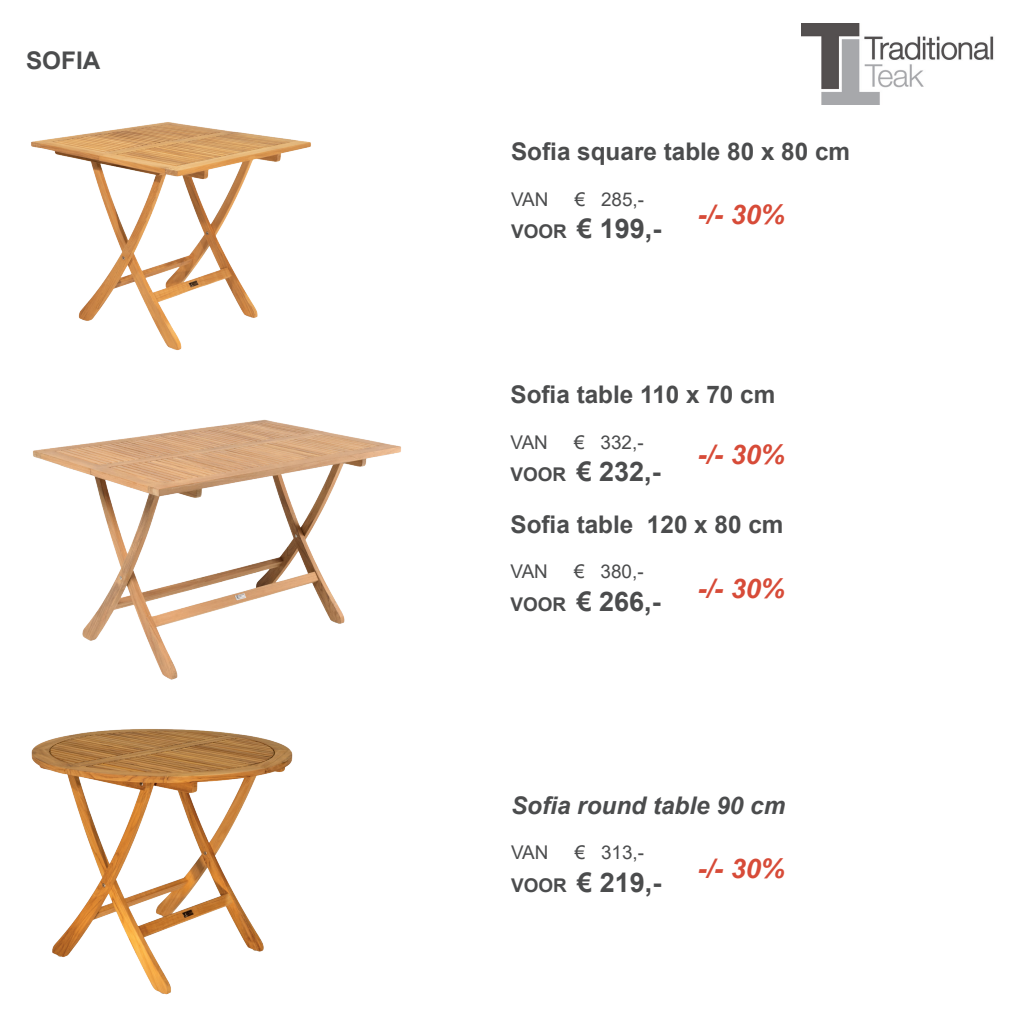
<style>
.page{position:relative;width:1021px;height:1021px;background:#fff}
.page>*{position:absolute;margin:0;border:0;box-sizing:border-box;transform-origin:0 0}
.t1{font:700 27px "Arial";color:#4b4c4d}
.t2{font:italic 700 27px "Arial";color:#d74b38}
.t3{font:700 24.3px "Arial";color:#4b4c4d}
.t4{font:italic 700 24.3px "Arial";color:#4b4c4d}
.t5{font:18.9px "Arial";color:#4b4c4d}
.s1{font-size:18.9px}
</style>
<div class="page">
<img style="left:801px;top:23px;width:193px;height:81px">
<img style="left:33px;top:419px;width:368px;height:261px">
<img style="left:31px;top:729px;width:262px;height:266px">
<img style="left:31px;top:122px;width:280px;height:228px">
<p class="t3" style="left:26px;top:43px;width:76px">SOFIA</p>
<p class="t3" style="left:511px;top:135px;width:341px">Sofia square table 80 x 80 cm</p>
<p class="t5" style="left:511px;top:186px;width:39px">VAN</p>
<p class="t5" style="left:575px;top:186px;width:71px">€ 285,-</p>
<p class="t1" style="left:511px;top:210px;width:152px"><span class="s1">VOOR</span> € 199,-</p>
<p class="t2" style="left:697px;top:197px;width:89px">-/- 30%</p>
<p class="t3" style="left:510px;top:378px;width:266px">Sofia table 110 x 70 cm</p>
<p class="t5" style="left:510px;top:429px;width:39px">VAN</p>
<p class="t5" style="left:574px;top:429px;width:71px">€ 332,-</p>
<p class="t1" style="left:510px;top:452px;width:152px"><span class="s1">VOOR</span> € 232,-</p>
<p class="t3" style="left:510px;top:507px;width:274px">Sofia table 120 x 80 cm</p>
<p class="t5" style="left:510px;top:559px;width:39px">VAN</p>
<p class="t5" style="left:574px;top:559px;width:71px">€ 380,-</p>
<p class="t1" style="left:510px;top:582px;width:152px"><span class="s1">VOOR</span> € 266,-</p>
<p class="t2" style="left:697px;top:436px;width:89px">-/- 30%</p>
<p class="t2" style="left:697px;top:571px;width:89px">-/- 30%</p>
<p class="t4" style="left:511px;top:789px;width:276px">Sofia round table 90 cm</p>
<p class="t5" style="left:511px;top:839px;width:39px">VAN</p>
<p class="t5" style="left:575px;top:839px;width:71px">€ 313,-</p>
<p class="t1" style="left:511px;top:863px;width:152px"><span class="s1">VOOR</span> € 219,-</p>
<p class="t2" style="left:697px;top:850px;width:89px">-/- 30%</p>
</div>
